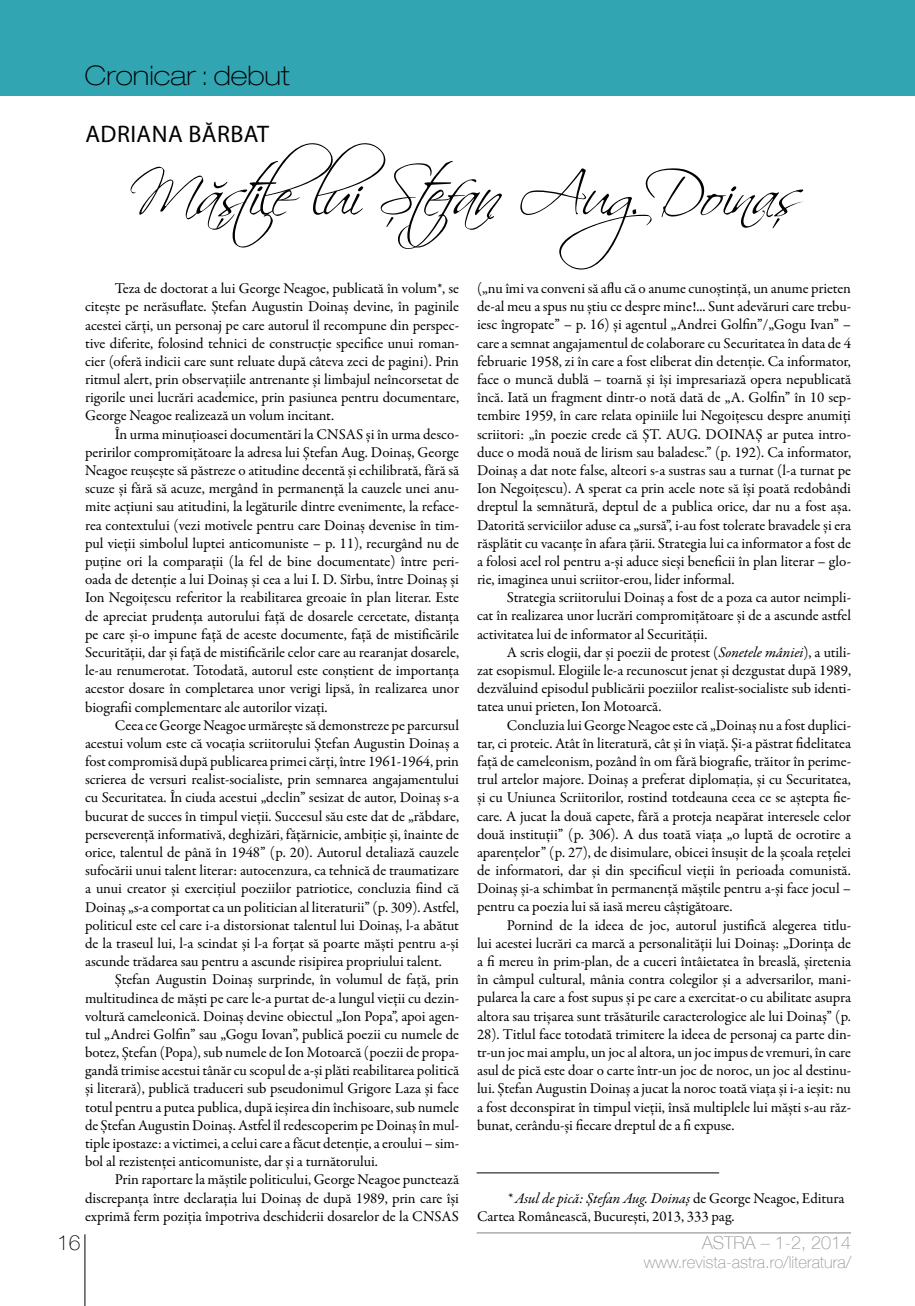
<style>
.page{position:relative;width:915px;height:1306px;background:#fff}
.page>*{position:absolute;margin:0;border:0;box-sizing:border-box;transform-origin:0 0}
.t1{font:60px "Scriptina Pro";color:#000}
.t2{font:100 expanded 27px "Helvetica Neue LT Pro";color:#000}
.t3{font:24px "Myriad Pro";letter-spacing:.02em;color:#000}
.t4{font:100 21px "Helvetica Neue LT";color:#000}
.t5{font:100 18px "Helvetica Neue LT";color:#939598}
.t6{font:100 16.5px "Helvetica Neue LT";color:#939598}
.t7{font:15px/18.1px "Garamond Premr Pro";letter-spacing:-.005em;color:#000;text-align:justify}
.s1{font-style:italic}
</style>
<div class="page">
<hr style="left:85px;top:1234px;width:1px;height:71px;background:#000">
<hr style="left:476px;top:1232px;width:374px;height:1px;background:#808285">
<div style="left:0;top:0;width:914px;height:95px;background:#31a5b2"></div>
<hr style="left:476px;top:1172px;width:242px;height:1px;background:#000">
<h2 class="t2" style="left:85px;top:60px;width:206px">Cronicar : debut</h2>
<h3 class="t3" style="left:85px;top:119px;width:181px">ADRIANA BĂRBAT</h3>
<h1 class="t1" style="left:142px;top:158px;width:652px">Măștile lui Ștefan Aug. Doinaș</h1>
<p class="t7" style="left:85px;top:280px;width:375px;text-indent:30px">Teza de doctorat a lui George Neagoe, publicată în volum*, se citește pe nerăsuflate. Ștefan Augustin Doinaș devine, în paginile acestei cărți, un personaj pe care autorul îl recompune din perspec&shy;tive diferite, folosind tehnici de construcție specifice unui roman&shy;cier (oferă indicii care sunt reluate după câteva zeci de pagini). Prin ritmul alert, prin observațiile antrenante și limbajul neîncorsetat de rigorile unei lucrări academice, prin pasiunea pentru documentare, George Neagoe realizează un volum incitant.</p>
<p class="t7" style="left:85px;top:425px;width:375px;text-indent:30px">În urma minuțioasei documentări la CNSAS și în urma desco&shy;peririlor compromițătoare la adresa lui Ștefan Aug. Doinaș, George Neagoe reușește să păstreze o atitudine decentă și echilibrată, fără să scuze și fără să acuze, mergând în permanență la cauzele unei anu&shy;mite acțiuni sau atitudini, la legăturile dintre evenimente, la reface&shy;rea contextului (vezi motivele pentru care Doinaș devenise în tim&shy;pul vieții simbolul luptei anticomuniste – p. 11), recurgând nu de puține ori la comparații (la fel de bine documentate) între peri&shy;oada de detenție a lui Doinaș și cea a lui I. D. Sîrbu, între Doinaș și Ion Negoițescu referitor la reabilitarea greoaie în plan literar. Este de apreciat prudența autorului față de dosarele cercetate, distanța pe care și-o impune față de aceste documente, față de mistificările Securității, dar și față de mistificările celor care au rearanjat dosarele, le-au renumerotat. Totodată, autorul este conștient de importanța acestor dosare în completarea unor verigi lipsă, în realizarea unor biografii complementare ale autorilor vizați.</p>
<p class="t7" style="left:85px;top:716px;width:375px;text-indent:30px">Ceea ce George Neagoe urmărește să demonstreze pe parcursul acestui volum este că vocația scriitorului Ștefan Augustin Doinaș a fost compromisă după publicarea primei cărți, între 1961-1964, prin scrierea de versuri realist-socialiste, prin semnarea angajamentului cu Securitatea. În ciuda acestui „declin” sesizat de autor, Doinaș s-a bucurat de succes în timpul vieții. Succesul său este dat de „răbdare, perseverență informativă, deghizări, fățărnicie, ambiție și, înainte de orice, talentul de până în 1948” (p. 20). Autorul detaliază cauzele sufocării unui talent literar: autocenzura, ca tehnică de traumatizare a unui creator și exercițiul poeziilor patriotice, concluzia fiind că Doinaș „s-a comportat ca un politician al literaturii” (p. 309). Astfel, politicul este cel care i-a distorsionat talentul lui Doinaș, l-a abătut de la traseul lui, l-a scindat și l-a forțat să poarte măști pentru a-și ascunde trădarea sau pentru a ascunde risipirea propriului talent.</p>
<p class="t7" style="left:85px;top:970px;width:375px;text-indent:30px">Ștefan Augustin Doinaș surprinde, în volumul de față, prin multitudinea de măști pe care le-a purtat de-a lungul vieții cu dezin&shy;voltură cameleonică. Doinaș devine obiectul „Ion Popa”, apoi agen&shy;tul „Andrei Golfin” sau „Gogu Iovan”, publică poezii cu numele de botez, Ștefan (Popa), sub numele de Ion Motoarcă (poezii de propa&shy;gandă trimise acestui tânăr cu scopul de a-și plăti reabilitarea politică și literară), publică traduceri sub pseudonimul Grigore Laza și face totul pentru a putea publica, după ieșirea din închisoare, sub numele de Ștefan Augustin Doinaș. Astfel îl redescoperim pe Doinaș în mul&shy;tiple ipostaze: a victimei, a celui care a făcut detenție, a eroului – sim&shy;bol al rezistenței anticomuniste, dar și a turnătorului.</p>
<p class="t7" style="left:85px;top:1170px;width:375px;text-indent:30px">Prin raportare la măștile politicului, George Neagoe punctează discrepanța între declarația lui Doinaș de după 1989, prin care își exprimă ferm poziția împotriva deschiderii dosarelor de la CNSAS</p>
<p class="t7" style="left:477px;top:279px;width:375px">(„nu îmi va conveni să aflu că o anume cunoștință, un anume prieten de-al meu a spus nu știu ce despre mine!... Sunt adevăruri care trebu&shy;iesc îngropate” – p. 16) și agentul „Andrei Golfin”/„Gogu Ivan” – care a semnat angajamentul de colaborare cu Securitatea în data de 4 februarie 1958, zi în care a fost eliberat din detenție. Ca informator, face o muncă dublă – toarnă și își impresariază opera nepublicată încă. Iată un fragment dintr-o notă dată de „A. Golfin” în 10 sep&shy;tembire 1959, în care relata opiniile lui Negoițescu despre anumiți scriitori: „în poezie crede că ȘT. AUG. DOINAȘ ar putea intro&shy;duce o modă nouă de lirism sau baladesc.” (p. 192). Ca informator, Doinaș a dat note false, alteori s-a sustras sau a turnat (l-a turnat pe Ion Negoițescu). A sperat ca prin acele note să își poată redobândi dreptul la semnătură, deptul de a publica orice, dar nu a fost așa.<br>Datorită serviciilor aduse ca „sursă”, i-au fost tolerate bravadele și era răsplătit cu vacanțe în afara țării. Strategia lui ca informator a fost de a folosi acel rol pentru a-și aduce sieși beneficii în plan literar – glo&shy;rie, imaginea unui scriitor-erou, lider informal.</p>
<p class="t7" style="left:477px;top:589px;width:375px;text-indent:30px">Strategia scriitorului Doinaș a fost de a poza ca autor neimpli&shy;cat în realizarea unor lucrări compromițătoare și de a ascunde astfel activitatea lui de informator al Securității.</p>
<p class="t7" style="left:477px;top:643px;width:375px;text-indent:30px">A scris elogii, dar și poezii de protest (<span class="s1">Sonetele mâniei</span>), a utili&shy;zat esopismul. Elogiile le-a recunoscut jenat și dezgustat după 1989, dezvăluind episodul publicării poeziilor realist-socialiste sub identi&shy;tatea unui prieten, Ion Motoarcă.</p>
<p class="t7" style="left:477px;top:716px;width:375px;text-indent:30px">Concluzia lui George Neagoe este că „Doinaș nu a fost duplici&shy;tar, ci proteic. Atât în literatură, cât și în viață. Și-a păstrat fidelitatea față de cameleonism, pozând în om fără biografie, trăitor în perime&shy;trul artelor majore. Doinaș a preferat diplomația, și cu Securitatea, și cu Uniunea Scriitorilor, rostind totdeauna ceea ce se aștepta fie&shy;care. A jucat la două capete, fără a proteja neapărat interesele celor două instituții” (p. 306). A dus toată viața „o luptă de ocrotire a aparențelor” (p. 27), de disimulare, obicei însușit de la școala rețelei de informatori, dar și din specificul vieții în perioada comunistă.<br>Doinaș și-a schimbat în permanență măștile pentru a-și face jocul – pentru ca poezia lui să iasă mereu câștigătoare.</p>
<p class="t7" style="left:477px;top:916px;width:375px;text-indent:30px">Pornind de la ideea de joc, autorul justifică alegerea titlu&shy;lui acestei lucrări ca marcă a personalității lui Doinaș: „Dorința de a fi mereu în prim-plan, de a cuceri întâietatea în breaslă, șiretenia în câmpul cultural, mânia contra colegilor și a adversarilor, mani&shy;pularea la care a fost supus și pe care a exercitat-o cu abilitate asupra altora sau trișarea sunt trăsăturile caracterologice ale lui Doinaș” (p.<br>28). Titlul face totodată trimitere la ideea de personaj ca parte din&shy;tr-un joc mai amplu, un joc al altora, un joc impus de vremuri, în care asul de pică este doar o carte într-un joc de noroc, un joc al destinu&shy;lui. Ștefan Augustin Doinaș a jucat la noroc toată viața și i-a ieșit: nu a fost deconspirat în timpul vieții, însă multiplele lui măști s-au răz&shy;bunat, cerându-și fiecare dreptul de a fi expuse.</p>
<p class="t7" style="left:477px;top:1188px;width:368px;text-indent:30px"><span class="s1">* Asul de pică: Ștefan Aug. Doinaș</span> de George Neagoe, Editura<br>Cartea Românească, Bucureşti, 2013, 333 pag.</p>
<h3 class="t4" style="left:57px;top:1230px;width:25px">16</h3>
<p class="t5" style="left:702px;top:1231px;width:150px">ASTRA – 1-2, 2014</p>
<p class="t6" style="left:643px;top:1252px;width:209px">www.revista-astra.ro/literatura/</p>
</div>
